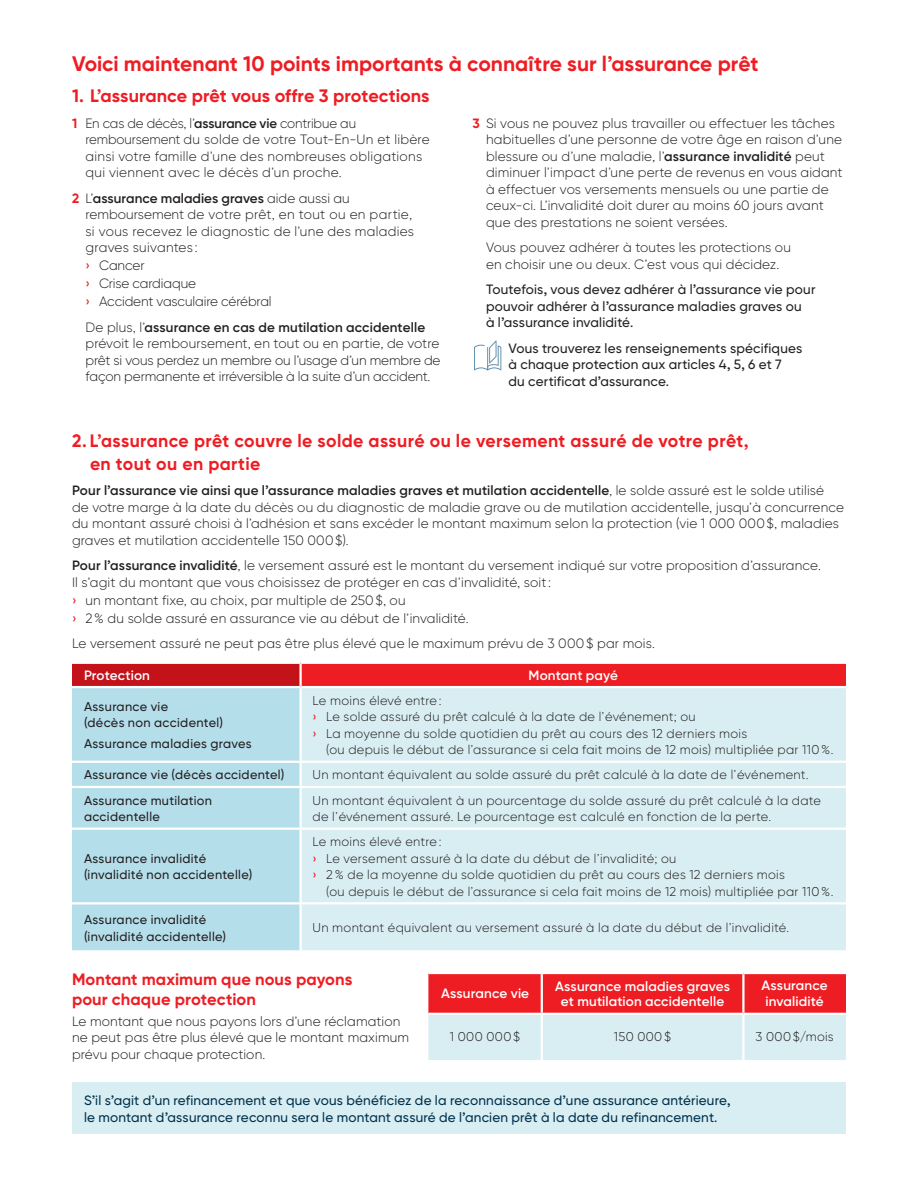
<style>
.page{position:relative;width:918px;height:1188px;background:#fff}
.page>*{position:absolute;margin:0;border:0;box-sizing:border-box;transform-origin:0 0}
.TITRE_NIVEAU_4{font:700 21px "Gilroy BN";color:#ee1d23}
.TITRE_NIVEAU_3{font:700 18px/22.5px "Gilroy BN";letter-spacing:.02em;color:#ee1d23}
.TITRE_NIVEAU_3-2{font:700 18px "Gilroy BN";color:#ee1d23}
.TEXTE_COURANT_BN{font:700 16.5px/19.5px "Gilroy BN";letter-spacing:.005em;color:#ee1d23}
.TEXTE_COURANT_BN-2{font:300 13.5px/16.5px "Gilroy BN";letter-spacing:.01em;color:#231f20}
.TEXTE_COURANT_BN-3{font:300 13.5px/16.5px "Gilroy BN";letter-spacing:-.01em;color:#231f20}
.TEXTE_COURANT_BN-4{font:500 13.5px/16.5px "Gilroy BN";letter-spacing:.015em;color:#231f20}
.TEXTE_COURANT_BN-5{font:500 13.5px/16.5px "Gilroy BN";letter-spacing:.015em;color:#00314d}
.TEXTE_ENTÊTE_RENVERS{font:600 13.5px/15px "Gilroy BN";letter-spacing:.015em;color:#fff;text-align:center}
.TEXTE_COURANT_GAUCHE{font:300 12.75px/16.5px "Gilroy BN";letter-spacing:.02em;color:#231f20}
.TEXTE_COURANT_GAUCHE-2{font:500 12.75px/16.5px "Gilroy BN";letter-spacing:.025em;color:#231f20}
.s1{font-weight:700;color:#ee1d23}
.s2{font-weight:600}
.s3{font-weight:500;color:#ee1d23}
</style>
<div class="page">
<div style="left:72px;top:663px;width:229px;height:24px;background:#c4121a"></div>
<div style="left:301px;top:663px;width:545px;height:24px;background:#ee1d23"></div>
<div style="left:72px;top:688px;width:227px;height:262px;background:#b5deeb"></div>
<div style="left:302px;top:688px;width:544px;height:262px;background:#d9eef3"></div>
<hr style="left:299px;top:664px;width:3px;height:22px;background:#fff">
<hr style="left:72px;top:686px;width:229px;height:2px;background:#fff">
<hr style="left:301px;top:686px;width:545px;height:2px;background:#fff">
<hr style="left:72px;top:761px;width:229px;height:2px;background:#fff">
<hr style="left:301px;top:761px;width:545px;height:2px;background:#fff">
<hr style="left:72px;top:786px;width:229px;height:2px;background:#fff">
<hr style="left:301px;top:786px;width:545px;height:2px;background:#fff">
<hr style="left:72px;top:828px;width:229px;height:2px;background:#fff">
<hr style="left:301px;top:828px;width:545px;height:2px;background:#fff">
<hr style="left:72px;top:902px;width:229px;height:2px;background:#fff">
<hr style="left:301px;top:902px;width:545px;height:2px;background:#fff">
<hr style="left:72px;top:662px;width:229px;height:2px;background:#fff">
<hr style="left:301px;top:662px;width:545px;height:2px;background:#fff">
<div style="left:72px;top:1082px;width:774px;height:52px;background:#d9eef3"></div>
<svg style="left:428px;top:974px;width:418px;height:86px;background:#e28e93"></svg>
<hr style="left:541px;top:974px;width:2px;height:39px;background:#fff">
<hr style="left:742px;top:974px;width:3px;height:39px;background:#fff">
<hr style="left:428px;top:1013px;width:114px;height:2px;background:#fff">
<hr style="left:542px;top:1013px;width:201px;height:2px;background:#fff">
<hr style="left:541px;top:1015px;width:2px;height:45px;background:#fff">
<hr style="left:743px;top:1013px;width:103px;height:2px;background:#fff">
<hr style="left:742px;top:1015px;width:3px;height:45px;background:#fff">
<svg style="left:474px;top:341px;width:27px;height:29px"></svg>
<p class="TITRE_NIVEAU_4" style="left:72px;top:50px;width:688px">Voici maintenant 10 points importants à connaître sur l’assurance prêt</p>
<p class="TITRE_NIVEAU_3-2" style="left:72px;top:85px;width:359px">1. L’assurance prêt vous offre 3 protections</p>
<p class="TEXTE_COURANT_BN-2" style="left:86px;top:115px;width:346px;text-indent:-14px"><span class="s1">1</span> En cas de décès, l’<span class="s2">assurance vie</span> contribue au remboursement du solde de votre Tout-En-Un et libère ainsi votre famille d’une des nombreuses obligations qui viennent avec le décès d’un proche.</p>
<p class="TEXTE_COURANT_BN-2" style="left:86px;top:190px;width:330px;text-indent:-14px"><span class="s1">2</span> L’<span class="s2">assurance maladies graves</span> aide aussi au remboursement de votre prêt, en tout ou en partie, si vous recevez le diagnostic de l'une des maladies graves suivantes :</p>
<p class="TEXTE_COURANT_BN-2" style="left:86px;top:257px;width:61px"><span class="s3">›</span> Cancer</p>
<p class="TEXTE_COURANT_BN-3" style="left:86px;top:275px;width:112px"><span class="s3">›</span> Crise cardiaque</p>
<p class="TEXTE_COURANT_BN-3" style="left:86px;top:293px;width:188px"><span class="s3">›</span> Accident vasculaire cérébral</p>
<p class="TEXTE_COURANT_BN-3" style="left:86px;top:319px;width:357px">De plus, l'<span class="s2">assurance en cas de mutilation accidentelle </span>prévoit le remboursement, en tout ou en partie, de votre prêt si vous perdez un membre ou l’usage d’un membre de façon permanente et irréversible à la suite d’un accident.</p>
<p class="TEXTE_COURANT_BN-2" style="left:486px;top:115px;width:358px;text-indent:-14px"><span class="s1">3</span> Si vous ne pouvez plus travailler ou effectuer les tâches habituelles d’une personne de votre âge en raison d’une blessure ou d’une maladie, l’<span class="s2">assurance invalidité</span> peut diminuer l’impact d’une perte de revenus en vous aidant à effectuer vos versements mensuels ou une partie de ceux-ci. L'invalidité doit durer au moins 60 jours avant que des prestations ne soient versées.</p>
<p class="TEXTE_COURANT_BN-2" style="left:486px;top:239px;width:307px">Vous pouvez adhérer à toutes les protections ou en choisir une ou deux. C’est vous qui décidez.</p>
<p class="TEXTE_COURANT_BN-4" style="left:486px;top:281px;width:331px">Toutefois, vous devez adhérer à l’assurance vie pour pouvoir adhérer à l’assurance maladies graves ou<br>à l’assurance invalidité.</p>
<p class="TEXTE_COURANT_BN-4" style="left:508px;top:340px;width:295px">Vous trouverez les renseignements spécifiques à chaque protection aux articles 4, 5, 6 et 7<br>du certificat d'assurance.</p>
<p class="TITRE_NIVEAU_3" style="left:90px;top:429px;width:660px;text-indent:-18px">2. L’assurance prêt couvre le solde assuré ou le versement assuré de votre prêt, en tout ou en partie</p>
<p class="TEXTE_COURANT_BN-2" style="left:72px;top:482px;width:774px"><span class="s2">Pour l’assurance vie ainsi que l’assurance maladies graves et mutilation accidentelle</span>, le solde assuré est le solde utilisé de votre marge à la date du décès ou du diagnostic de maladie grave ou de mutilation accidentelle, jusqu'à concurrence du montant assuré choisi à l'adhésion et sans excéder le montant maximum selon la protection (vie 1 000 000$, maladies graves et mutilation accidentelle 150 000$).</p>
<p class="TEXTE_COURANT_BN-2" style="left:72px;top:557px;width:750px"><span class="s2">Pour l’assurance invalidité</span>, le versement assuré est le montant du versement indiqué sur votre proposition d’assurance.<br>Il s’agit du montant que vous choisissez de protéger en cas d’invalidité, soit:</p>
<p class="TEXTE_COURANT_BN-2" style="left:72px;top:592px;width:335px"><span class="s3">›</span> un montant fixe, au choix, par multiple de 250$, ou</p>
<p class="TEXTE_COURANT_BN-2" style="left:72px;top:610px;width:398px"><span class="s3">›</span> 2% du solde assuré en assurance vie au début de l’invalidité.</p>
<p class="TEXTE_COURANT_BN-2" style="left:72px;top:635px;width:585px">Le versement assuré ne peut pas être plus élevé que le maximum prévu de 3 000$ par mois.</p>
<p class="TEXTE_ENTÊTE_RENVERS" style="left:84px;top:667px;width:67px">Protection</p>
<p class="TEXTE_ENTÊTE_RENVERS" style="left:529px;top:667px;width:91px">Montant payé</p>
<p class="TEXTE_COURANT_GAUCHE-2" style="left:84px;top:698px;width:140px">Assurance vie<br>(décès non accidentel)</p>
<p class="TEXTE_COURANT_GAUCHE-2" style="left:84px;top:735px;width:169px">Assurance maladies graves</p>
<p class="TEXTE_COURANT_GAUCHE" style="left:313px;top:692px;width:130px">Le moins élevé entre:</p>
<p class="TEXTE_COURANT_GAUCHE" style="left:313px;top:708px;width:385px"><span class="s3">›</span> Le solde assuré du prêt calculé à la date de l’événement; ou</p>
<p class="TEXTE_COURANT_GAUCHE" style="left:326px;top:725px;width:509px;text-indent:-14px"><span class="s3">›</span> La moyenne du solde quotidien du prêt au cours des 12 derniers mois<br>(ou depuis le début de l’assurance si cela fait moins de 12 mois) multipliée par 110 %.</p>
<p class="TEXTE_COURANT_GAUCHE-2" style="left:84px;top:767px;width:202px">Assurance vie (décès accidentel)</p>
<p class="TEXTE_COURANT_GAUCHE" style="left:313px;top:767px;width:497px">Un montant équivalent au solde assuré du prêt calculé à la date de l’événement.</p>
<p class="TEXTE_COURANT_GAUCHE-2" style="left:84px;top:792px;width:130px">Assurance mutilation accidentelle</p>
<p class="TEXTE_COURANT_GAUCHE" style="left:313px;top:792px;width:510px">Un montant équivalent à un pourcentage du solde assuré du prêt calculé à la date de l’événement assuré. Le pourcentage est calculé en fonction de la perte.</p>
<p class="TEXTE_COURANT_GAUCHE-2" style="left:84px;top:850px;width:170px">Assurance invalidité (invalidité non accidentelle)</p>
<p class="TEXTE_COURANT_GAUCHE" style="left:313px;top:834px;width:130px">Le moins élevé entre:</p>
<p class="TEXTE_COURANT_GAUCHE" style="left:313px;top:850px;width:365px"><span class="s3">›</span> Le versement assuré à la date du début de l’invalidité; ou</p>
<p class="TEXTE_COURANT_GAUCHE" style="left:326px;top:867px;width:509px;text-indent:-14px"><span class="s3">›</span> 2 % de la moyenne du solde quotidien du prêt au cours des 12 derniers mois<br>(ou depuis le début de l’assurance si cela fait moins de 12 mois) multipliée par 110 %.</p>
<p class="TEXTE_COURANT_GAUCHE-2" style="left:84px;top:911px;width:144px">Assurance invalidité (invalidité accidentelle)</p>
<p class="TEXTE_COURANT_GAUCHE" style="left:313px;top:920px;width:478px">Un montant équivalent au versement assuré à la date du début de l’invalidité.</p>
<p class="TEXTE_COURANT_BN" style="left:72px;top:970px;width:282px">Montant maximum que nous payons pour chaque protection</p>
<p class="TEXTE_COURANT_BN-2" style="left:72px;top:1013px;width:339px">Le montant que nous payons lors d’une réclamation ne peut pas être plus élevé que le montant maximum prévu pour chaque protection.</p>
<p class="TEXTE_COURANT_BN-5" style="left:84px;top:1092px;width:648px">S’il s’agit d’un refinancement et que vous bénéficiez de la reconnaissance d’une assurance antérieure, le montant d’assurance reconnu sera le montant assuré de l’ancien prêt à la date du refinancement.</p>
<p class="TEXTE_ENTÊTE_RENVERS" style="left:441px;top:986px;width:90px">Assurance vie</p>
<p class="TEXTE_ENTÊTE_RENVERS" style="left:555px;top:978px;width:176px">Assurance maladies graves et mutilation accidentelle</p>
<p class="TEXTE_ENTÊTE_RENVERS" style="left:762px;top:977px;width:68px;line-height:16.5px">Assurance invalidité</p>
<p class="TEXTE_COURANT_GAUCHE" style="left:450px;top:1028px;width:72px">1 000 000$</p>
<p class="TEXTE_COURANT_GAUCHE" style="left:614px;top:1028px;width:59px">150 000$</p>
<p class="TEXTE_COURANT_GAUCHE" style="left:756px;top:1028px;width:80px">3 000$/mois</p>
</div>
